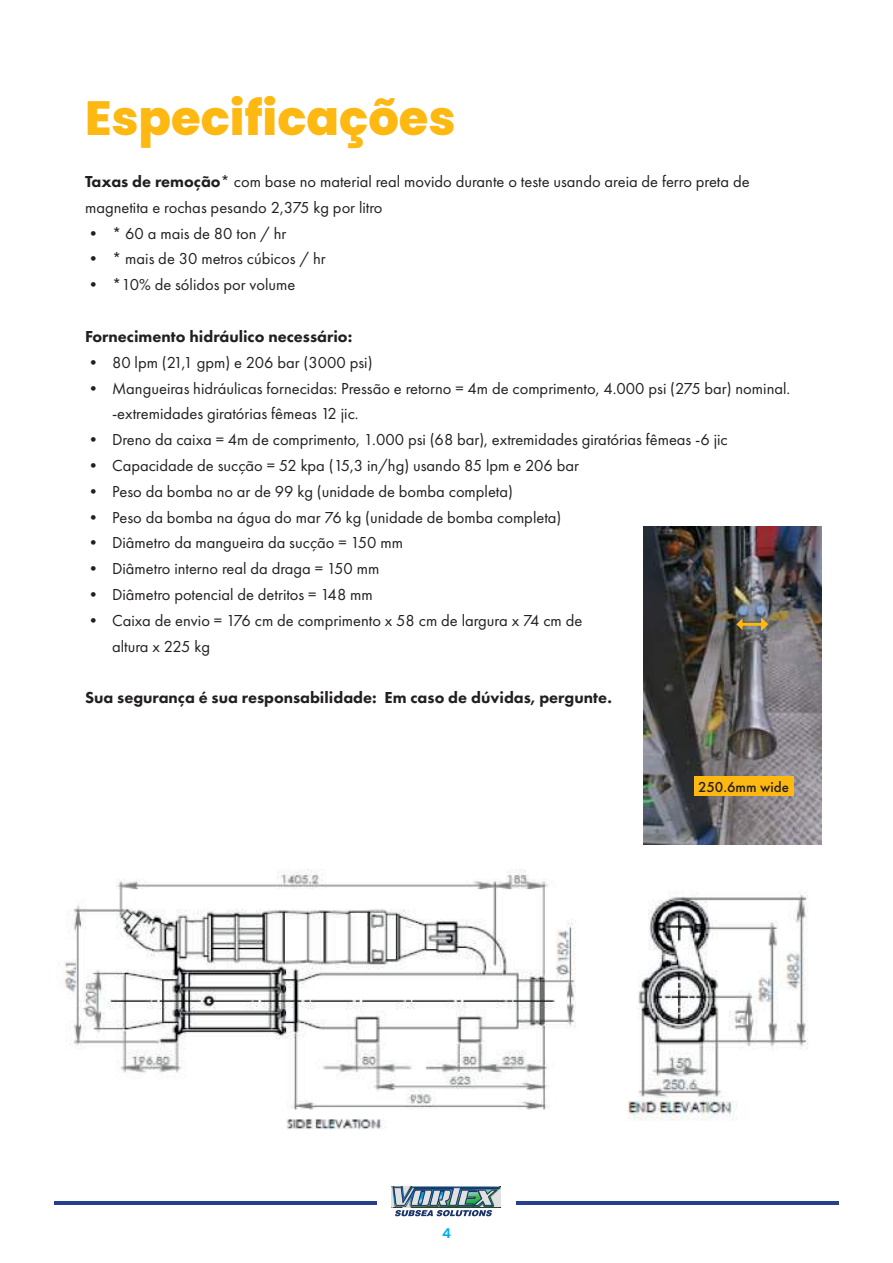
<style>
.page{position:relative;width:893px;height:1263px;background:#fff}
.page>*{position:absolute;margin:0;border:0;box-sizing:border-box;transform-origin:0 0}
.t1{font:800 48px "Poppins";color:#fdb812}
.t2{font:16.5px/25.8px "Futura PT";color:#221f1f}
.t3{font:800 16.5px "Futura PT";color:#221f1f}
.t4{font:500 15px "Futura PT";color:#221f1f}
.t5{font:600 13.5px "Poppins";color:#00adef}
.s1{font-weight:800}
</style>
<div class="page">
<img style="left:392px;top:1186px;width:109px;height:30px">
<hr style="left:54px;top:1201px;width:322px;height:3px;background:#24408e">
<hr style="left:517px;top:1201px;width:322px;height:3px;background:#24408e">
<img style="left:643px;top:526px;width:178px;height:318px">
<hr style="left:742px;top:623px;width:20px;height:3px;background:#fdb812">
<svg style="left:736px;top:618px;width:7px;height:12px"></svg>
<svg style="left:761px;top:617px;width:7px;height:14px"></svg>
<div style="left:694px;top:776px;width:99px;height:20px;background:#fdb812"></div>
<img style="left:64px;top:869px;width:512px;height:261px">
<img style="left:628px;top:894px;width:180px;height:227px">
<h1 class="t1" style="left:85px;top:88px;width:372px">Especificações</h1>
<p class="t2" style="left:85px;top:169px;width:666px"><span class="s1">Taxas de remoção</span>* com base no material real movido durante o teste usando areia de ferro preta de magnetita e rochas pesando 2,375 kg por litro</p>
<p class="t2" style="left:85px;top:221px;width:203px">• * 60 a mais de 80 ton / hr</p>
<p class="t2" style="left:85px;top:247px;width:242px">• * mais de 30 metros cúbicos / hr</p>
<p class="t2" style="left:85px;top:272px;width:212px">• *10% de sólidos por volume</p>
<p class="t3" style="left:85px;top:327px;width:269px">Fornecimento hidráulico necessário:</p>
<p class="t2" style="left:85px;top:350px;width:289px">• 80 lpm (21,1 gpm) e 206 bar (3000 psi)</p>
<p class="t2" style="left:112px;top:376px;width:680px;text-indent:-27px">• Mangueiras hidráulicas fornecidas: Pressão e retorno = 4m de comprimento, 4.000 psi (275 bar) nominal. -extremidades giratórias fêmeas 12 jic.</p>
<p class="t2" style="left:85px;top:427px;width:644px">• Dreno da caixa = 4m de comprimento, 1.000 psi (68 bar), extremidades giratórias fêmeas -6 jic</p>
<p class="t2" style="left:85px;top:453px;width:495px">• Capacidade de sucção = 52 kpa (15,3 in/hg) usando 85 lpm e 206 bar</p>
<p class="t2" style="left:85px;top:479px;width:429px">• Peso da bomba no ar de 99 kg (unidade de bomba completa)</p>
<p class="t2" style="left:85px;top:505px;width:478px">• Peso da bomba na água do mar 76 kg (unidade de bomba completa)</p>
<p class="t2" style="left:85px;top:530px;width:319px">• Diâmetro da mangueira da sucção = 150 mm</p>
<p class="t2" style="left:85px;top:556px;width:296px">• Diâmetro interno real da draga = 150 mm</p>
<p class="t2" style="left:85px;top:582px;width:289px">• Diâmetro potencial de detritos = 148 mm</p>
<p class="t2" style="left:112px;top:608px;width:472px;text-indent:-27px">• Caixa de envio = 176 cm de comprimento x 58 cm de largura x 74 cm de altura x 225 kg</p>
<p class="t3" style="left:85px;top:689px;width:529px">Sua segurança é sua responsabilidade: Em caso de dúvidas, pergunte.</p>
<p class="t5" style="left:442px;top:1225px;width:10px">4</p>
<p class="t4" style="left:698px;top:778px;width:92px">250.6mm wide</p>
</div>
